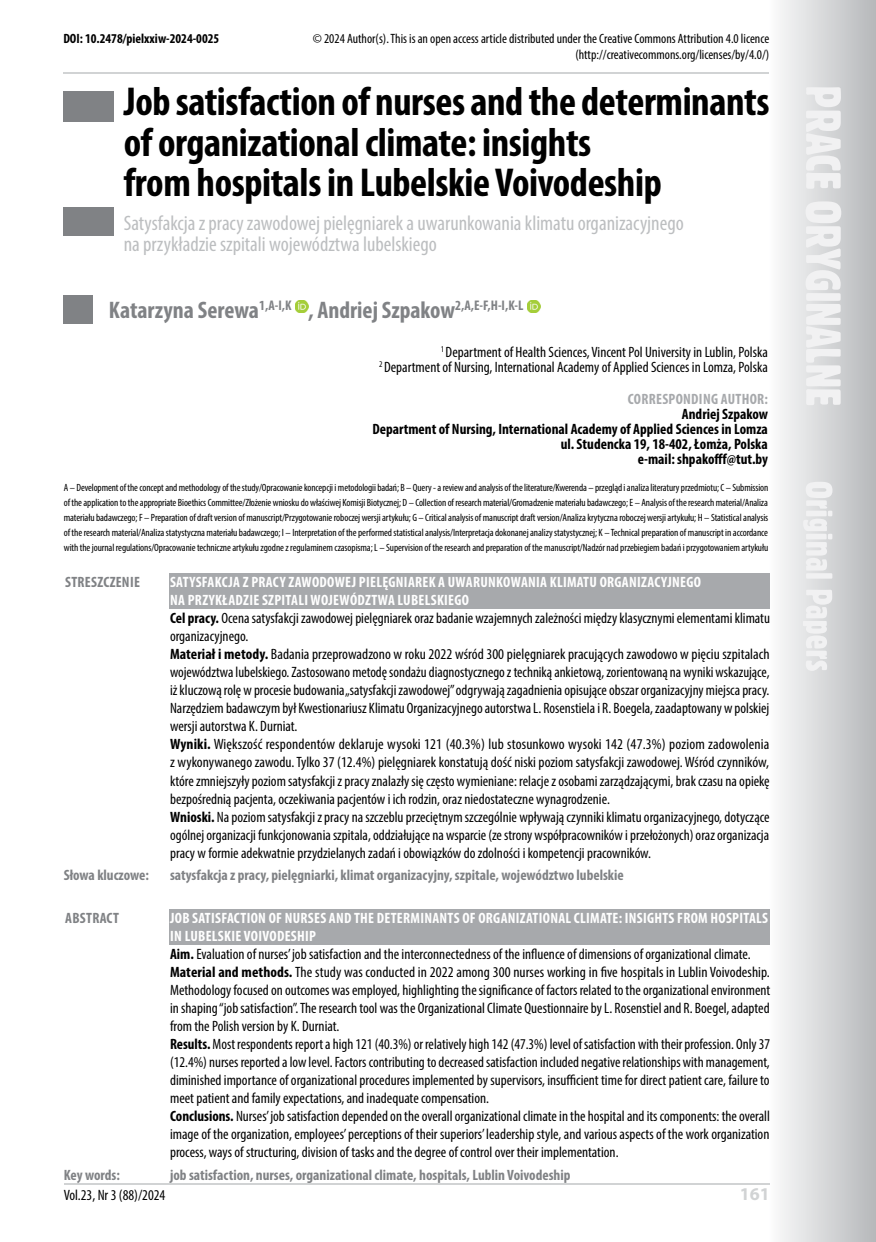
<style>
.page{position:relative;width:876px;height:1242px;background:#fff}
.page>*{position:absolute;margin:0;border:0;box-sizing:border-box;transform-origin:0 0}
.t1{font:700 condensed 40.5px/40.5px "Myriad Pro";letter-spacing:-.01em;color:#000}
.t2{font:700 condensed 24px "Myriad Pro";color:#808285}
.t3{font:condensed 21px/21px "Myriad Pro";color:#bcbec0}
.t4{font:700 18px "Myriad Pro";color:#d1d3d4}
.t5{font:condensed 15px/18px "Myriad Pro";color:#000}
.t6{font:700 condensed 15px "Myriad Pro";color:#808285}
.t7{font:700 condensed 15px/15px "Myriad Pro";color:#000;text-align:right}
.t8{font:700 condensed 15px "Myriad Pro";letter-spacing:.02em;color:#a7a9ac}
.t9{font:700 condensed 15px "Myriad Pro";letter-spacing:.02em;color:#808285}
.t10{font:condensed 13.5px/16.2px "Myriad Pro";color:#000;text-align:right}
.t11{font:700 condensed 13.5px "Myriad Pro";color:#000}
.t12{font:condensed 10.5px/15px "Myriad Pro";letter-spacing:-.01em;color:#000;text-align:justify}
.s1{font-weight:700;color:#fff}
.s2{font-weight:700}
</style>
<div class="page">
<div style="left:769px;top:0;width:107px;height:1242px;background:linear-gradient(to right,#fcfcfc,#b6b8ba)"></div>
<hr style="left:768px;top:0;width:2px;height:1242px;background:#fefeff">
<svg style="left:803px;top:87px;width:38px;height:584px"></svg>
<hr style="left:64px;top:1183px;width:706px;height:2px;background:#d1d3d4">
<hr style="left:64px;top:72px;width:705px;height:2px;background:#d1d3d4">
<div style="left:64px;top:91px;width:50px;height:30px;background:#808285"></div>
<div style="left:64px;top:208px;width:50px;height:28px;background:#808285"></div>
<div style="left:64px;top:295px;width:29px;height:28px;background:#808285"></div>
<div style="left:169px;top:573px;width:601px;height:18px;background:#a7a9ac"></div>
<div style="left:169px;top:590px;width:601px;height:18px;background:#a7a9ac"></div>
<div style="left:169px;top:909px;width:601px;height:18px;background:#a7a9ac"></div>
<div style="left:169px;top:926px;width:601px;height:18px;background:#a7a9ac"></div>
<svg style="left:295px;top:300px;width:13px;height:13px"></svg>
<svg style="left:527px;top:300px;width:13px;height:13px"></svg>
<p class="t11" style="left:63px;top:30px;width:157px">DOI: 10.2478/pielxxiw-2024-0025</p>
<p class="t10" style="left:313px;top:30px;width:458px">© 2024 Author(s). This is an open access article distributed under the Creative Commons Attribution 4.0 licence (http://creativecommons.org/licenses/by/4.0/)</p>
<h1 class="t1" style="left:124px;top:81px;width:647px">Job satisfaction of nurses and the determinants of organizational climate: insights<br>from hospitals in Lubelskie Voivodeship</h1>
<h3 class="t3" style="left:124px;top:212px;width:561px">Satysfakcja z pracy zawodowej pielęgniarek a uwarunkowania klimatu organizacyjnego na przykładzie szpitali województwa lubelskiego</h3>
<h2 class="t2" style="left:109px;top:294px;width:416px">Katarzyna Serewa<sup>1,A-I,K</sup> , Andriej Szpakow<sup>2,A,E-F,H-I,K-L</sup></h2>
<p class="t5" style="left:379px;top:344px;width:390px;line-height:15px;text-align:right"><sup>1</sup> Department of Health Sciences, Vincent Pol University in Lublin, Polska<br><sup>2</sup> Department of Nursing, International Academy of Applied Sciences in Lomza, Polska</p>
<p class="t8" style="left:628px;top:389px;width:142px">CORRESPONDING AUTHOR:</p>
<p class="t7" style="left:372px;top:406px;width:397px">Andriej Szpakow<br>Department of Nursing, International Academy of Applied Sciences in Lomza ul. Studencka 19, 18-402, Łomża, Polska<br>e-mail: shpakofff@tut.by</p>
<p class="t12" style="left:64px;top:480px;width:706px">A – Development of the concept and methodology of the study/Opracowanie koncepcji i metodologii badań; B – Query - a review and analysis of the literature/Kwerenda – przegląd i analiza literatury przedmiotu; C – Submission of the application to the appropriate Bioethics Committee/Złożenie wniosku do właściwej Komisji Biotycznej; D – Collection of research material/Gromadzenie materiału badawczego; E – Analysis of the research material/Analiza materiału badawczego; F – Preparation of draft version of manuscript/Przygotowanie roboczej wersji artykułu; G – Critical analysis of manuscript draft version/Analiza krytyczna roboczej wersji artykułu; H – Statistical analysis of the research material/Analiza statystyczna materiału badawczego; I – Interpretation of the performed statistical analysis/Interpretacja dokonanej analizy statystycznej; K – Technical preparation of manuscript in accordance with the journal regulations/Opracowanie techniczne artykułu zgodne z regulaminem czasopisma; L – Supervision of the research and preparation of the manuscript/Nadzór nad przebiegiem badań i przygotowaniem artykułu</p>
<p class="t9" style="left:65px;top:573px;width:76px">STRESZCZENIE</p>
<p class="t5" style="left:170px;top:573px;width:601px"><span class="s1">SATYSFAKCJA Z PRACY ZAWODOWEJ PIELĘGNIAREK A UWARUNKOWANIA KLIMATU ORGANIZACYJNEGO<br>NA PRZYKŁADZIE SZPITALI WOJEWÓDZTWA LUBELSKIEGO<br></span><span class="s2">Cel pracy.</span> Ocena satysfakcji zawodowej pielęgniarek oraz badanie wzajemnych zależności między klasycznymi elementami klimatu organizacyjnego.<br><span class="s2">Materiał i metody.</span> Badania przeprowadzono w roku 2022 wśród 300 pielęgniarek pracujących zawodowo w pięciu szpitalach województwa lubelskiego. Zastosowano metodę sondażu diagnostycznego z techniką ankietową, zorientowaną na wyniki wskazujące, iż kluczową rolę w procesie budowania „satysfakcji zawodowej” odgrywają zagadnienia opisujące obszar organizacyjny miejsca pracy.<br>Narzędziem badawczym był Kwestionariusz Klimatu Organizacyjnego autorstwa L. Rosenstiela i R. Boegela, zaadaptowany w polskiej wersji autorstwa K. Durniat.<br><span class="s2">Wyniki.</span> Większość respondentów deklaruje wysoki 121 (40.3%) lub stosunkowo wysoki 142 (47.3%) poziom zadowolenia z wykonywanego zawodu. Tylko 37 (12.4%) pielęgniarek konstatują dość niski poziom satysfakcji zawodowej. Wśród czynników, które zmniejszyły poziom satysfakcji z pracy znalazły się często wymieniane: relacje z osobami zarządzającymi, brak czasu na opiekę bezpośrednią pacjenta, oczekiwania pacjentów i ich rodzin, oraz niedostateczne wynagrodzenie.<br><span class="s2">Wnioski.</span> Na poziom satysfakcji z pracy na szczeblu przeciętnym szczególnie wpływają czynniki klimatu organizacyjnego, dotyczące ogólnej organizacji funkcjonowania szpitala, oddziałujące na wsparcie (ze strony współpracowników i przełożonych) oraz organizacja pracy w formie adekwatnie przydzielanych zadań i obowiązków do zdolności i kompetencji pracowników.</p>
<p class="t6" style="left:64px;top:865px;width:87px">Słowa kluczowe:</p>
<p class="t6" style="left:170px;top:865px;width:455px">satysfakcja z pracy, pielęgniarki, klimat organizacyjny, szpitale, województwo lubelskie</p>
<p class="t9" style="left:65px;top:909px;width:55px">ABSTRACT</p>
<p class="t5" style="left:170px;top:909px;width:602px"><span class="s1">JOB SATISFACTION OF NURSES AND THE DETERMINANTS OF ORGANIZATIONAL CLIMATE: INSIGHTS FROM HOSPITALS IN LUBELSKIE VOIVODESHIP<br></span><span class="s2">Aim.</span> Evaluation of nurses’ job satisfaction and the interconnectedness of the influence of dimensions of organizational climate.<br><span class="s2">Material and methods.</span> The study was conducted in 2022 among 300 nurses working in five hospitals in Lublin Voivodeship.<br>Methodology focused on outcomes was employed, highlighting the significance of factors related to the organizational environment in shaping “job satisfaction”. The research tool was the Organizational Climate Questionnaire by L. Rosenstiel and R. Boegel, adapted from the Polish version by K. Durniat.<br><span class="s2">Results.</span> Most respondents report a high 121 (40.3%) or relatively high 142 (47.3%) level of satisfaction with their profession. Only 37 (12.4%) nurses reported a low level. Factors contributing to decreased satisfaction included negative relationships with management, diminished importance of organizational procedures implemented by supervisors, insufficient time for direct patient care, failure to meet patient and family expectations, and inadequate compensation.<br><span class="s2">Conclusions.</span> Nurses’ job satisfaction depended on the overall organizational climate in the hospital and its components: the overall image of the organization, employees’ perceptions of their superiors’ leadership style, and various aspects of the work organization process, ways of structuring, division of tasks and the degree of control over their implementation.</p>
<p class="t6" style="left:64px;top:1165px;width:58px">Key words:</p>
<p class="t6" style="left:170px;top:1165px;width:402px">job satisfaction, nurses, organizational climate, hospitals, Lublin Voivodeship</p>
<p class="t5" style="left:64px;top:1186px;width:103px">Vol.23, Nr 3 (88)/2024</p>
<p class="t4" style="left:740px;top:1182px;width:31px">161</p>
</div>
